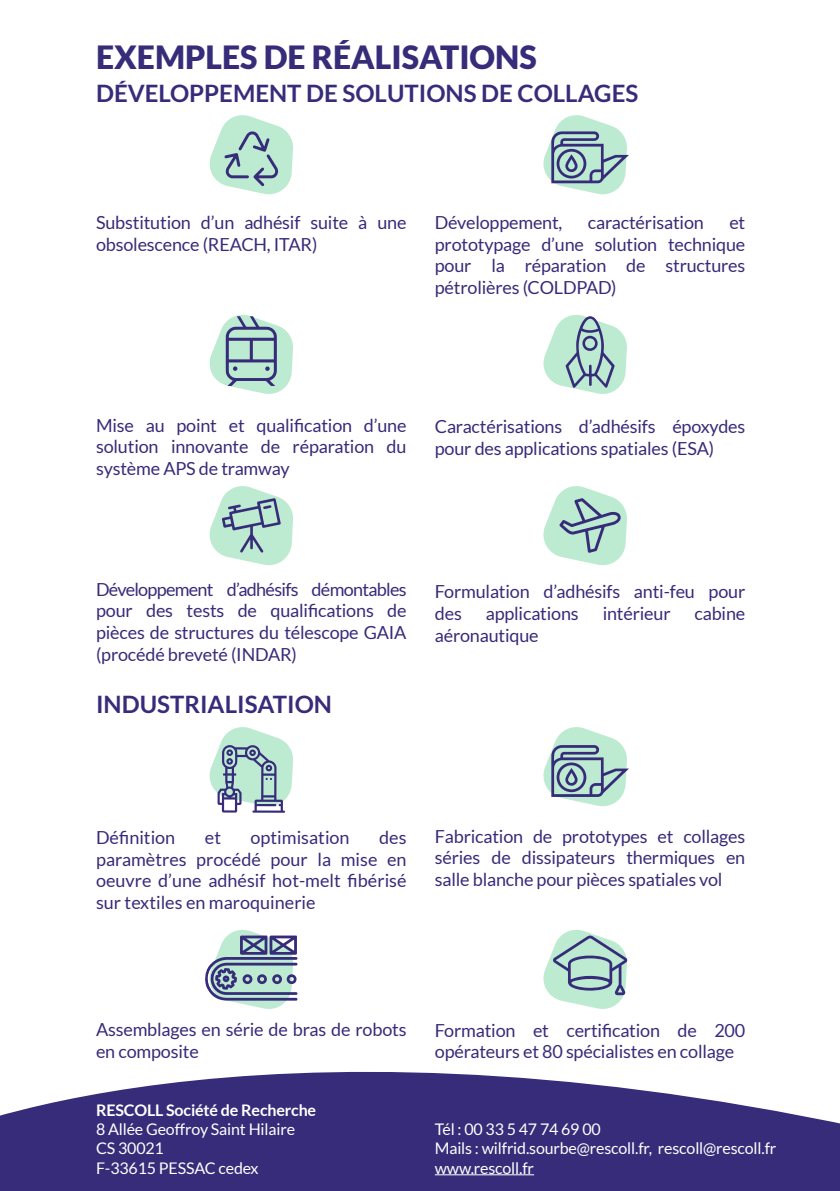
<style>
.page{position:relative;width:840px;height:1191px;background:#fff}
.page>*{position:absolute;margin:0;border:0;box-sizing:border-box;transform-origin:0 0}
.t1{font:900 32px "Lato";color:#372c79}
.t2{font:700 24px "Lato";color:#372c79}
.t3{font:18px/21.6px "Lato";letter-spacing:-.01em;color:#372c79;text-align:justify}
.t4{font:16px "Lato";letter-spacing:-.01em;color:#fff}
.t5{font:700 16px "Lato";letter-spacing:-.01em;color:#fff}
</style>
<div class="page">
<svg style="left:543px;top:115px;width:85px;height:80px"></svg>
<svg style="left:543px;top:727px;width:85px;height:80px"></svg>
<svg style="left:209px;top:115px;width:84px;height:80px"></svg>
<svg style="left:209px;top:727px;width:84px;height:85px"></svg>
<svg style="left:543px;top:314px;width:84px;height:80px"></svg>
<svg style="left:543px;top:929px;width:84px;height:67px"></svg>
<svg style="left:209px;top:314px;width:84px;height:80px"></svg>
<svg style="left:205px;top:929px;width:92px;height:67px"></svg>
<svg style="left:543px;top:486px;width:84px;height:79px"></svg>
<svg style="left:209px;top:486px;width:84px;height:79px"></svg>
<svg style="left:0;top:996px;width:839px;height:195px;fill:#372c79"></svg>
<hr style="left:434px;top:1174px;width:100px;height:1px;background:#fff">
<p class="t1" style="left:96px;top:39px;width:442px">EXEMPLES DE RÉALISATIONS</p>
<p class="t2" style="left:96px;top:79px;width:543px">DÉVELOPPEMENT DE SOLUTIONS DE COLLAGES</p>
<p class="t3" style="left:96px;top:212px;width:312px">Substitution d’un adhésif suite à une obsolescence (REACH, ITAR)</p>
<p class="t3" style="left:434px;top:211px;width:129px">Développement,</p>
<p class="t3" style="left:587px;top:211px;width:117px">caractérisation</p>
<p class="t3" style="left:434px;top:211px;width:312px;text-indent:294px">et prototypage d’une solution technique pour la réparation de structures pétrolières (COLDPAD)</p>
<p class="t3" style="left:96px;top:414px;width:312px">Mise au point et qualification d’une solution innovante de réparation du système APS de tramway</p>
<p class="t3" style="left:434px;top:416px;width:312px">Caractérisations d’adhésifs époxydes pour des applications spatiales (ESA)</p>
<p class="t3" style="left:96px;top:578px;width:312px">Développement d’adhésifs démontables pour des tests de qualifications de pièces de structures du télescope GAIA (procédé breveté (INDAR)</p>
<p class="t2" style="left:96px;top:690px;width:237px">INDUSTRIALISATION</p>
<p class="t3" style="left:434px;top:581px;width:312px">Formulation d’adhésifs anti-feu pour des</p>
<p class="t3" style="left:485px;top:602px;width:94px">applications</p>
<p class="t3" style="left:602px;top:602px;width:69px">intérieur</p>
<p class="t3" style="left:694px;top:602px;width:52px">cabine</p>
<p class="t3" style="left:434px;top:624px;width:105px">aéronautique</p>
<p class="t3" style="left:96px;top:826px;width:312px;text-indent:283px">des paramètres procédé pour la mise en oeuvre d’une adhésif hot-melt fibérisé sur textiles en maroquinerie</p>
<p class="t3" style="left:96px;top:826px;width:81px">Définition</p>
<p class="t3" style="left:205px;top:826px;width:18px">et</p>
<p class="t3" style="left:250px;top:826px;width:100px">optimisation</p>
<p class="t3" style="left:434px;top:825px;width:312px">Fabrication de prototypes et collages séries de dissipateurs thermiques en salle blanche pour pièces spatiales vol</p>
<p class="t3" style="left:96px;top:1019px;width:312px">Assemblages en série de bras de robots en composite</p>
<p class="t5" style="left:96px;top:1101px;width:221px">RESCOLL Société de Recherche</p>
<p class="t4" style="left:96px;top:1120px;width:200px">8 Allée Geoffroy Saint Hilaire</p>
<p class="t4" style="left:96px;top:1139px;width:69px">CS 30021</p>
<p class="t4" style="left:96px;top:1159px;width:164px">F-33615 PESSAC cedex</p>
<p class="t3" style="left:434px;top:1019px;width:312px">Formation et certification de 200 opérateurs et 80 spécialistes en collage</p>
<p class="t4" style="left:434px;top:1120px;width:167px">Tél:0033547746900</p>
<p class="t4" style="left:434px;top:1139px;width:343px">Mails : wilfrid.sourbe@rescoll.fr, rescoll@rescoll.fr</p>
<p class="t4" style="left:434px;top:1159px;width:101px">www.rescoll.fr</p>
</div>
